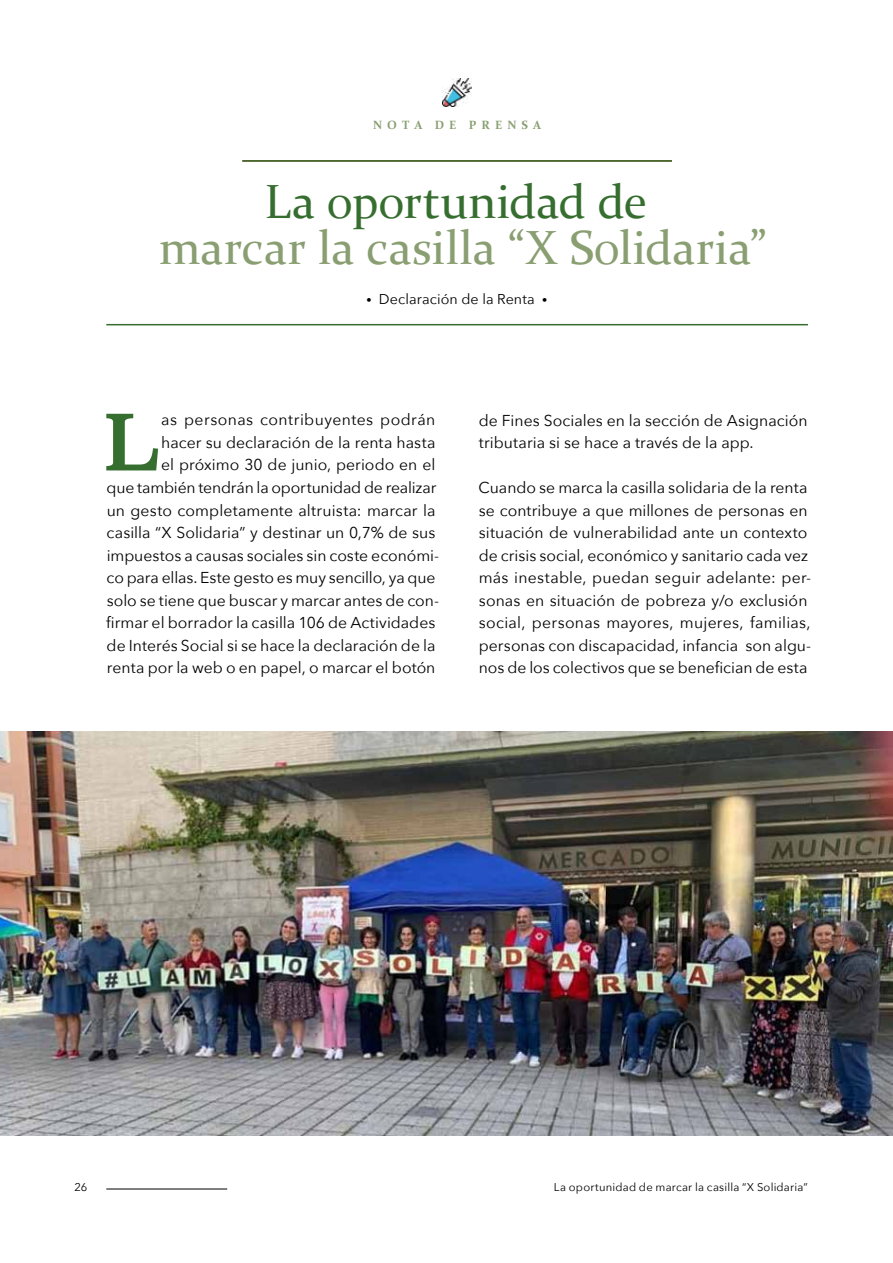
<style>
.page{position:relative;width:893px;height:1263px;background:#fff}
.page>*{position:absolute;margin:0;border:0;box-sizing:border-box;transform-origin:0 0}
.t1{font:76.35px "Superclarendon";color:#366e2f}
.t2{font:48px "Constantia";letter-spacing:.005em;color:#899e71}
.t3{font:48px "Constantia";letter-spacing:-.005em;color:#366e2f}
.t4{font:15.75px/22.5px "Avenir Next";color:#000}
.t5{font:14.25px "Avenir Next";letter-spacing:.005em;color:#000}
.t6{font:700 12px "Constantia";letter-spacing:.42em;color:#899e71}
.t7{font:11.25px "Avenir Next";letter-spacing:.015em;color:#000}
.s1{font-weight:800}
</style>
<div class="page">
<hr style="left:106px;top:324px;width:702px;height:1px;background:#366e2f">
<hr style="left:242px;top:160px;width:430px;height:2px;background:#366e2f">
<img style="left:0;top:732px;width:893px;height:403px">
<img style="left:443px;top:78px;width:28px;height:29px">
<hr style="left:106px;top:1188px;width:121px;height:1px;background:#000">
<p class="t6" style="left:373px;top:117px;width:170px">NOTA DE PRENSA</p>
<h2 class="t3" style="left:265px;top:169px;width:384px">La oportunidad de</h2>
<h2 class="t2" style="left:159px;top:215px;width:609px">marcar la casilla “X Solidaria”</h2>
<p class="t5" style="left:367px;top:287px;width:182px"><span class="s1">·</span> Declaración de la Renta <span class="s1">·</span></p>
<p class="t4" style="left:106px;top:408px;width:335px;text-align:right">as personas contribuyentes podrán<br>hacer su declaración de la renta hasta<br>el próximo 30 de junio, periodo en el<br>que también tendrán la oportunidad de realizar un gesto completamente altruista: marcar la casilla “X Solidaria” y destinar un 0,7% de sus impuestos a causas sociales sin coste económi&shy;co para ellas. Este gesto es muy sencillo, ya que solo se tiene que buscar y marcar antes de con&shy;firmar el borrador la casilla 106 de Actividades de Interés Social si se hace la declaración de la renta por la web o en papel, o marcar el botón</p>
<p class="t4" style="left:479px;top:408px;width:330px">de Fines Sociales en la sección de Asignación tributaria si se hace a través de la app.</p>
<h1 class="t1" style="left:103px;top:391px;width:59px">L</h1>
<p class="t4" style="left:478px;top:476px;width:334px">Cuando se marca la casilla solidaria de la renta se contribuye a que millones de personas en situación de vulnerabilidad ante un contexto de crisis social, económico y sanitario cada vez más inestable, puedan seguir adelante: per&shy;sonas en situación de pobreza y/o exclusión social, personas mayores, mujeres, familias, personas con discapacidad, infancia son algu&shy;nos de los colectivos que se benefician de esta</p>
<p class="t7" style="left:74px;top:1177px;width:14px">26</p>
<p class="t7" style="left:554px;top:1177px;width:256px">La oportunidad de marcar la casilla “X Solidaria”</p>
</div>
